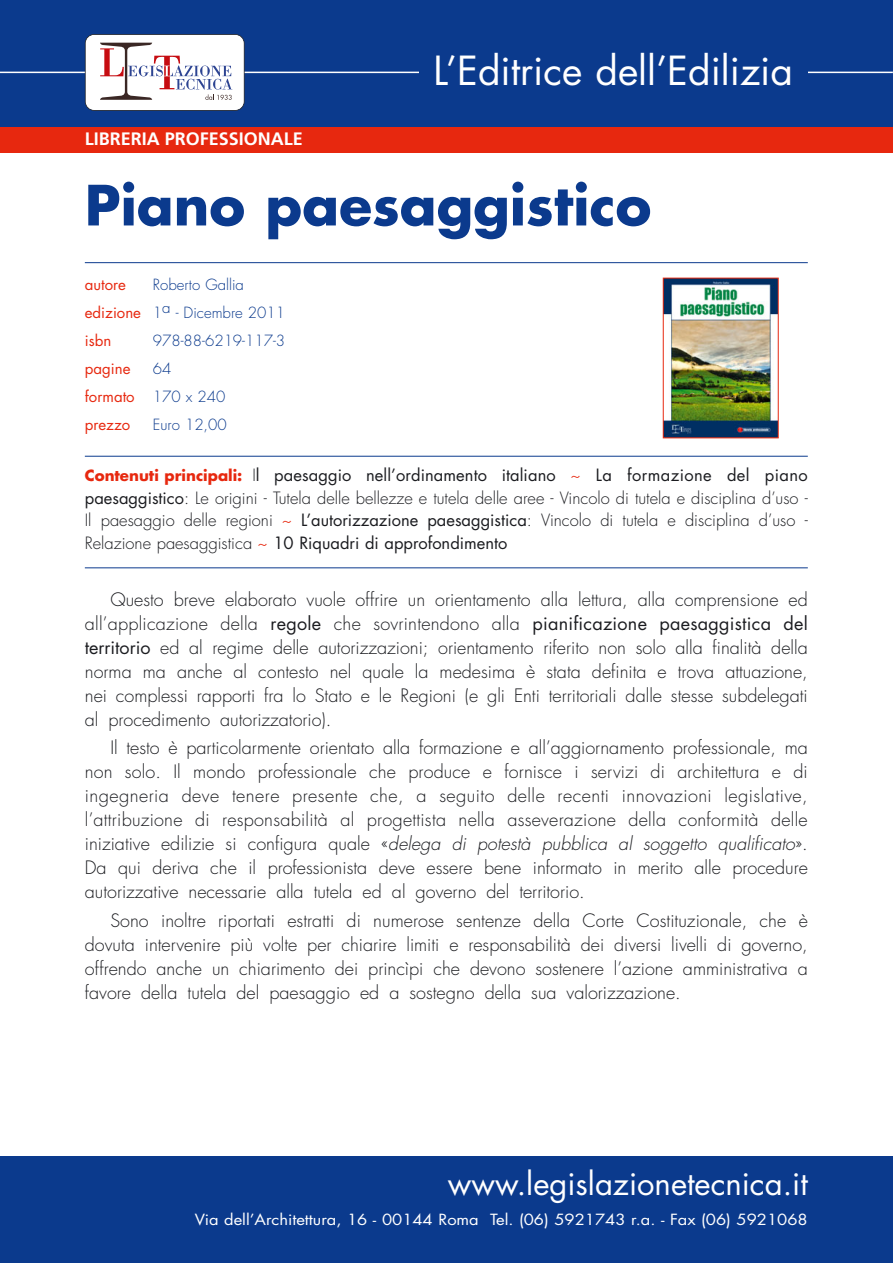
<style>
.page{position:relative;width:893px;height:1263px;background:#fff}
.page>*{position:absolute;margin:0;border:0;box-sizing:border-box;transform-origin:0 0}
.t1{font:700 54px "Futura";color:#0b3a8d}
.t2{font:39px "Futura";color:#fff}
.t3{font:31.05px "Futura";color:#fff}
.t4{font:300 18px/24px "Futura";color:#1b1c20;text-align:justify}
.t5{font:700 18px "Frutiger LT Com";color:#fff}
.t6{font:300 16.5px/22.5px "Futura";color:#1b1c20;text-align:justify}
.t7{font:15px "Futura";color:#fff;scale:1.1 1}
.t8{font:300 15px/28px "Futura";color:#0b3a8d}
.t9{font:15px/28px "Futura";color:#e7280f}
.t10{font:700 15px "Futura";color:#e7280f}
.s1{font-weight:400;color:#e7280f}
.s2{font-weight:300;color:#0b3a8d}
.s3{font-weight:400}
.s4{color:#e7280f}
.s5{font-style:italic}
</style>
<div class="page">
<div style="left:0;top:1157px;width:892px;height:106px;background:#0b3a8d"></div>
<img style="left:665px;top:280px;width:111px;height:156px">
<hr style="left:85px;top:262px;width:723px;height:1px;background:#0b3a8d">
<hr style="left:85px;top:456px;width:723px;height:1px;background:#0b3a8d">
<hr style="left:85px;top:567px;width:723px;height:1px;background:#0b3a8d">
<div style="left:0;top:0;width:892px;height:149px;background:#0b3a8d"></div>
<div style="left:0;top:128px;width:892px;height:25px;background:#e7280f"></div>
<hr style="left:0;top:72px;width:892px;height:1px;background:#fff">
<div style="left:85px;top:34px;width:159px;height:76px;background:#fff;border-radius:9px"></div>
<svg style="left:100px;top:43px;width:132px;height:57px"></svg>
<div style="left:85px;top:34px;width:160px;height:77px;border:2px solid #1b1c20;border-radius:9px"></div>
<div style="left:419px;top:53px;width:389px;height:47px;background:#0b3a8d"></div>
<p class="t5" style="left:85px;top:128px;width:220px">LIBRERIA PROFESSIONALE</p>
<p class="t2" style="left:434px;top:53px;width:361px">L’Editrice dell’Edilizia</p>
<p class="t1" style="left:85px;top:181px;width:568px">Piano paesaggistico</p>
<p class="t8" style="left:85px;top:272px;width:202px;text-indent:68px">Roberto Gallia <span class="s1">edizione</span> 1a - Dicembre 2011 <span class="s1">isbn</span></p>
<p class="t9" style="left:85px;top:272px;width:43px">autore</p>
<p class="t8" style="left:153px;top:328px;width:134px">978-88-6219-117-3</p>
<p class="t9" style="left:85px;top:356px;width:142px;text-indent:68px"><span class="s2">64<br></span>formato <span class="s2">170 x 240 </span>prezzo</p>
<p class="t9" style="left:85px;top:356px;width:47px">pagine</p>
<p class="t8" style="left:153px;top:412px;width:76px">Euro 12,00</p>
<p class="t6" style="left:85px;top:465px;width:724px;text-indent:167px">I<span class="s3">l paesaggio nell’ordinamento italiano</span> <span class="s4">~</span> <span class="s3">La formazione del piano paesaggistico</span>: Le origini - Tutela delle bellezze e tutela delle aree - Vincolo di tutela e disciplina d’uso - Il paesaggio delle regioni <span class="s4">~</span> <span class="s3">L’autorizzazione paesaggistica</span>: Vincolo di tutela e disciplina d’uso - Relazione paesaggistica <span class="s4">~</span> <span class="s3">10 Riquadri di approfondimento</span></p>
<p class="t10" style="left:85px;top:469px;width:159px">Contenuti principali:</p>
<p class="t4" style="left:85px;top:589px;width:724px;text-indent:26px">Questo breve elaborato vuole offrire un orientamento alla lettura, alla comprensione ed all’applicazione della <span class="s3">regole</span> che sovrintendono alla <span class="s3">pianificazione paesaggistica del territorio</span> ed al regime delle autorizzazioni; orientamento riferito non solo alla finalità della norma ma anche al contesto nel quale la medesima è stata definita e trova attuazione, nei complessi rapporti fra lo Stato e le Regioni (e gli Enti territoriali dalle stesse subdelegati al procedimento autorizzatorio).</p>
<p class="t4" style="left:85px;top:737px;width:724px;text-indent:26px">Il testo è particolarmente orientato alla formazione e all’aggiornamento professionale, ma non solo. Il mondo professionale che produce e fornisce i servizi di architettura e di ingegneria deve tenere presente che, a seguito delle recenti innovazioni legislative, l’attribuzione di responsabilità al progettista nella asseverazione della conformità delle i n i z i a t i ve ed i l i z i e s i c o n f i g u ra q u a l e « <span class="s5">delega di potestà pubblica al soggetto qualificato</span>» .<br>Da qui deriva che il professionista deve essere bene informato in merito alle procedure autorizzative necessarie alla tutela ed al governo del territorio.</p>
<p class="t4" style="left:85px;top:910px;width:724px;text-indent:26px">Sono inoltre riportati estratti di numerose sentenze della Corte Costituzionale, che è dovuta intervenire più volte per chiarire limiti e responsabilità dei diversi livelli di governo, offrendo anche un chiarimento dei princìpi che devono sostenere l’azione amministrativa a favore della tutela del paesaggio ed a sostegno della sua valorizzazione.</p>
<p class="t3" style="left:448px;top:1169px;width:361px">www.legislazionetecnica.it</p>
<p class="t7" style="left:195px;top:1213px;width:559px">Via dell’Architettura, 16 - 00144 Roma Tel. (06) 5921743 r.a. - Fax (06) 5921068</p>
</div>
